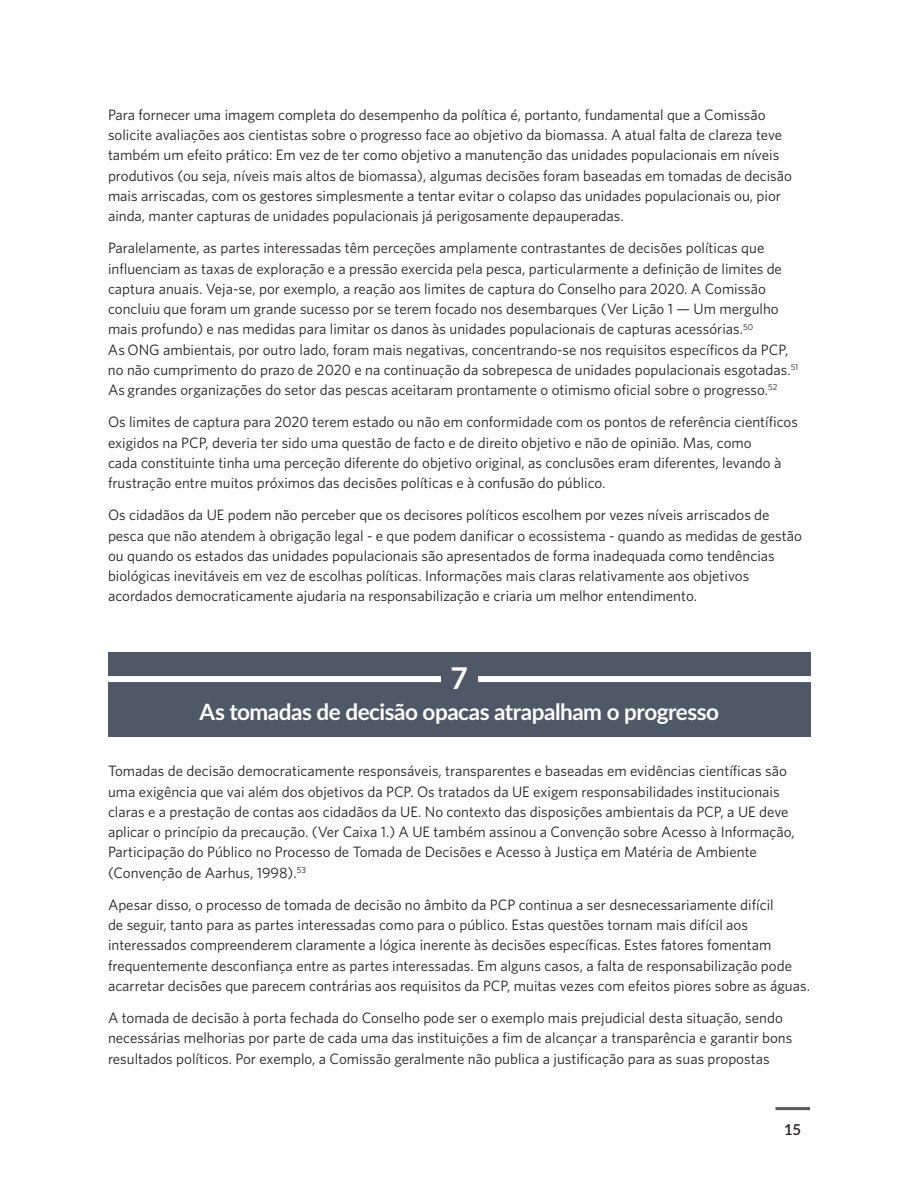
<style>
.page{position:relative;width:918px;height:1188px;background:#fff}
.page>*{position:absolute;margin:0;border:0;box-sizing:border-box;transform-origin:0 0}
.Pie_Chart_Label{font:700 30px "Lato";color:#fff}
.Body{font:700 22.5px "Lato";letter-spacing:-.02em;color:#fff}
.Body-2{font:15px/20.2px "Whitney";color:#231f20}
.t1{font:600 15px "Lato";color:#231f20}
</style>
<div class="page">
<hr style="left:776px;top:1107px;width:34px;height:3px;background:#57585a">
<div style="left:108px;top:652px;width:702px;height:85px;background:#4e5866"></div>
<div style="left:99px;top:676px;width:720px;height:6px;background:#fff"></div>
<div style="left:441px;top:661px;width:36px;height:34px;background:#4e5866"></div>
<p class="Body-2" style="left:108px;top:104px;width:686px">Para fornecer uma imagem completa do desempenho da política é, portanto, fundamental que a Comissão solicite avaliações aos cientistas sobre o progresso face ao objetivo da biomassa. A atual falta de clareza teve também um efeito prático: Em vez de ter como objetivo a manutenção das unidades populacionais em níveis produtivos (ou seja, níveis mais altos de biomassa), algumas decisões foram baseadas em tomadas de decisão mais arriscadas, com os gestores simplesmente a tentar evitar o colapso das unidades populacionais ou, pior ainda, manter capturas de unidades populacionais já perigosamente depauperadas.</p>
<p class="Body-2" style="left:108px;top:238px;width:692px">Paralelamente, as partes interessadas têm perceções amplamente contrastantes de decisões políticas que influenciam as taxas de exploração e a pressão exercida pela pesca, particularmente a definição de limites de captura anuais. Veja-se, por exemplo, a reação aos limites de captura do Conselho para 2020. A Comissão concluiu que foram um grande sucesso por se terem focado nos desembarques (Ver Lição 1 — Um mergulho mais profundo) e nas medidas para limitar os danos às unidades populacionais de capturas acessórias.<sup>50<br></sup>As ONG ambientais, por outro lado, foram mais negativas, concentrando-se nos requisitos específicos da PCP, no não cumprimento do prazo de 2020 e na continuação da sobrepesca de unidades populacionais esgotadas.<sup>51<br></sup>As grandes organizações do setor das pescas aceitaram prontamente o otimismo oficial sobre o progresso.<sup>52</sup></p>
<p class="Body-2" style="left:108px;top:412px;width:691px">Os limites de captura para 2020 terem estado ou não em conformidade com os pontos de referência científicos exigidos na PCP, deveria ter sido uma questão de facto e de direito objetivo e não de opinião. Mas, como<br>cada constituinte tinha uma perceção diferente do objetivo original, as conclusões eram diferentes, levando à frustração entre muitos próximos das decisões políticas e à confusão do público.</p>
<p class="Body-2" style="left:108px;top:505px;width:695px">Os cidadãos da UE podem não perceber que os decisores políticos escolhem por vezes níveis arriscados de pesca que não atendem à obrigação legal - e que podem danificar o ecossistema - quando as medidas de gestão ou quando os estados das unidades populacionais são apresentados de forma inadequada como tendências biológicas inevitáveis em vez de escolhas políticas. Informações mais claras relativamente aos objetivos acordados democraticamente ajudaria na responsabilização e criaria um melhor entendimento.</p>
<p class="Pie_Chart_Label" style="left:451px;top:656px;width:19px">7</p>
<p class="Body" style="left:199px;top:696px;width:521px">As tomadas de decisão opacas atrapalham o progresso</p>
<p class="Body-2" style="left:108px;top:761px;width:688px">Tomadas de decisão democraticamente responsáveis, transparentes e baseadas em evidências científicas são uma exigência que vai além dos objetivos da PCP. Os tratados da UE exigem responsabilidades institucionais claras e a prestação de contas aos cidadãos da UE. No contexto das disposições ambientais da PCP, a UE deve aplicar o princípio da precaução. (Ver Caixa 1.) A UE também assinou a Convenção sobre Acesso à Informação, Participação do Público no Processo de Tomada de Decisões e Acesso à Justiça em Matéria de Ambiente (Convenção de Aarhus, 1998).<sup>53</sup></p>
<p class="Body-2" style="left:108px;top:894px;width:704px">Apesar disso, o processo de tomada de decisão no âmbito da PCP continua a ser desnecessariamente difícil<br>de seguir, tanto para as partes interessadas como para o público. Estas questões tornam mais difícil aos interessados compreenderem claramente a lógica inerente às decisões específicas. Estes fatores fomentam frequentemente desconfiança entre as partes interessadas. Em alguns casos, a falta de responsabilização pode acarretar decisões que parecem contrárias aos requisitos da PCP, muitas vezes com efeitos piores sobre as águas.</p>
<p class="Body-2" style="left:108px;top:1007px;width:686px">A tomada de decisão à porta fechada do Conselho pode ser o exemplo mais prejudicial desta situação, sendo necessárias melhorias por parte de cada uma das instituições a fim de alcançar a transparência e garantir bons resultados políticos. Por exemplo, a Comissão geralmente não publica a justificação para as suas propostas</p>
<p class="t1" style="left:784px;top:1119px;width:19px">15</p>
</div>
